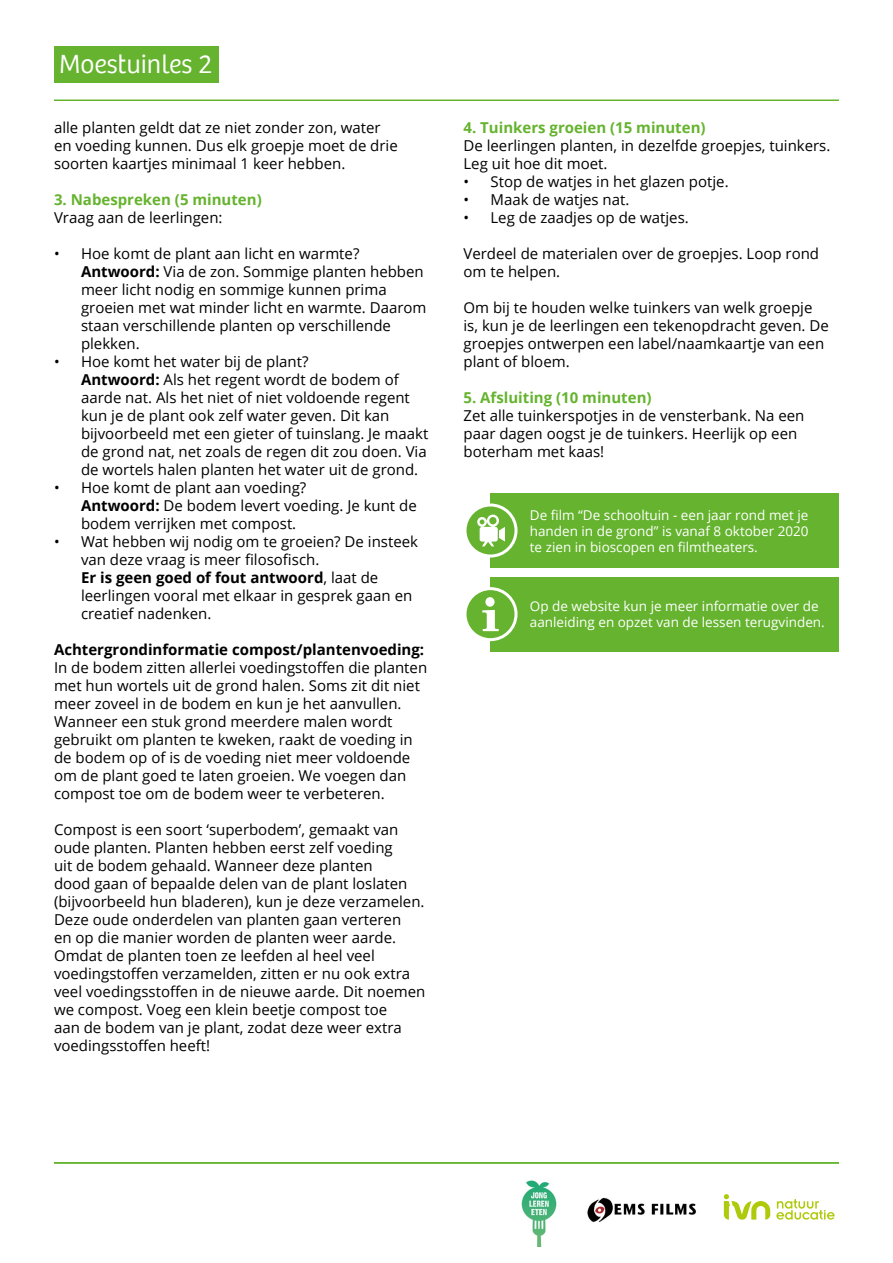
<style>
.page{position:relative;width:893px;height:1263px;background:#fff}
.page>*{position:absolute;margin:0;border:0;box-sizing:border-box;transform-origin:0 0}
.t1{font:300 27px "Bree";color:#fff}
.t2{font:15px/18px "Open Sans";color:#000}
.t3{font:700 15px "Open Sans";color:#65b32e}
.t4{font:700 15px "Open Sans";color:#000}
.t5{font:13.5px/16.2px "Open Sans";color:#fff;text-align:justify}
.s1{font-weight:700}
</style>
<div class="page">
<img style="left:587px;top:1197px;width:109px;height:25px">
<svg style="left:724px;top:1194px;width:111px;height:26px"></svg>
<img style="left:521px;top:1180px;width:36px;height:66px">
<hr style="left:54px;top:99px;width:785px;height:2px;background:#65b32e">
<hr style="left:54px;top:1162px;width:785px;height:1px;background:#65b32e">
<div style="left:54px;top:47px;width:165px;height:36px;background:#65b32e"></div>
<div style="left:490px;top:493px;width:349px;height:75px;background:#65b32e"></div>
<svg style="left:465px;top:505px;width:51px;height:51px"></svg>
<div style="left:463px;top:503px;width:54px;height:54px;border:3px solid #fff;border-radius:50%"></div>
<svg style="left:477px;top:514px;width:28px;height:32px"></svg>
<div style="left:490px;top:577px;width:349px;height:74px;background:#65b32e"></div>
<div style="left:465px;top:589px;width:51px;height:51px;background:#65b32e;border-radius:50%"></div>
<div style="left:463px;top:587px;width:54px;height:54px;border:3px solid #fff;border-radius:50%"></div>
<svg style="left:482px;top:610px;width:17px;height:21px"></svg>
<svg style="left:485px;top:597px;width:10px;height:10px"></svg>
<h1 class="t1" style="left:59px;top:49px;width:155px">Moestuinles 2</h1>
<p class="t2" style="left:54px;top:118px;width:345px">alle planten geldt dat ze niet zonder zon, water en voeding kunnen. Dus elk groepje moet de drie soorten kaartjes minimaal 1 keer hebben.</p>
<p class="t3" style="left:54px;top:189px;width:209px">3. Nabespreken (5 minuten)</p>
<p class="t2" style="left:54px;top:208px;width:170px">Vraag aan de leerlingen:</p>
<p class="t2" style="left:81px;top:244px;width:347px;text-indent:-27px">• Hoe komt de plant aan licht en warmte?<br><span class="s1">Antwoord:</span> Via de zon. Sommige planten hebben meer licht nodig en sommige kunnen prima groeien met wat minder licht en warmte. Daarom staan verschillende planten op verschillende plekken.</p>
<p class="t2" style="left:81px;top:352px;width:349px;text-indent:-27px">• Hoe komt het water bij de plant?<br><span class="s1">Antwoord:</span> Als het regent wordt de bodem of aarde nat. Als het niet of niet voldoende regent kun je de plant ook zelf water geven. Dit kan bijvoorbeeld met een gieter of tuinslang. Je maakt de grond nat, net zoals de regen dit zou doen. Via de wortels halen planten het water uit de grond.</p>
<p class="t2" style="left:81px;top:478px;width:337px;text-indent:-27px">• Hoe komt de plant aan voeding?<br><span class="s1">Antwoord:</span> De bodem levert voeding. Je kunt de bodem verrijken met compost.</p>
<p class="t2" style="left:81px;top:532px;width:339px;text-indent:-27px">• Wat hebben wij nodig om te groeien? De insteek van deze vraag is meer filosofisch.<br><span class="s1">Er is geen goed of fout antwoord</span>, laat de leerlingen vooral met elkaar in gesprek gaan en creatief nadenken.</p>
<p class="t4" style="left:54px;top:639px;width:372px">Achtergrondinformatie compost/plantenvoeding:</p>
<p class="t2" style="left:54px;top:658px;width:375px">In de bodem zitten allerlei voedingstoffen die planten met hun wortels uit de grond halen. Soms zit dit niet meer zoveel in de bodem en kun je het aanvullen.<br>Wanneer een stuk grond meerdere malen wordt gebruikt om planten te kweken, raakt de voeding in de bodem op of is de voeding niet meer voldoende om de plant goed te laten groeien. We voegen dan compost toe om de bodem weer te verbeteren.</p>
<p class="t2" style="left:54px;top:820px;width:373px">Compost is een soort ‘superbodem’, gemaakt van oude planten. Planten hebben eerst zelf voeding<br>uit de bodem gehaald. Wanneer deze planten<br>dood gaan of bepaalde delen van de plant loslaten (bijvoorbeeld hun bladeren), kun je deze verzamelen.<br>Deze oude onderdelen van planten gaan verteren<br>en op die manier worden de planten weer aarde.<br>Omdat de planten toen ze leefden al heel veel voedingstoffen verzamelden, zitten er nu ook extra veel voedingsstoffen in de nieuwe aarde. Dit noemen we compost. Voeg een klein beetje compost toe<br>aan de bodem van je plant, zodat deze weer extra voedingsstoffen heeft!</p>
<p class="t3" style="left:463px;top:117px;width:244px">4. Tuinkers groeien (15 minuten)</p>
<p class="t2" style="left:463px;top:136px;width:368px">De leerlingen planten, in dezelfde groepjes, tuinkers.<br>Leg uit hoe dit moet.</p>
<p class="t2" style="left:463px;top:172px;width:267px">• Stop de watjes in het glazen potje.</p>
<p class="t2" style="left:463px;top:190px;width:167px">• Maak de watjes nat.</p>
<p class="t2" style="left:463px;top:208px;width:227px">• Leg de zaadjes op de watjes.</p>
<p class="t2" style="left:463px;top:244px;width:357px">Verdeel de materialen over de groepjes. Loop rond om te helpen.</p>
<p class="t2" style="left:463px;top:298px;width:367px">Om bij te houden welke tuinkers van welk groepje is, kun je de leerlingen een tekenopdracht geven. De groepjes ontwerpen een label/naamkaartje van een plant of bloem.</p>
<p class="t3" style="left:463px;top:387px;width:190px">5. Afsluiting (10 minuten)</p>
<p class="t2" style="left:463px;top:406px;width:342px">Zet alle tuinkerspotjes in de vensterbank. Na een paar dagen oogst je de tuinkers. Heerlijk op een boterham met kaas!</p>
<p class="t5" style="left:530px;top:507px;width:280px">De film “De schooltuin - een jaar rond met je handen in de grond” is vanaf 8 oktober 2020 te zien in bioscopen en filmtheaters.</p>
<p class="t5" style="left:530px;top:598px;width:296px">Op de website kun je meer informatie over de aanleiding en opzet van de lessen terugvinden.</p>
</div>
